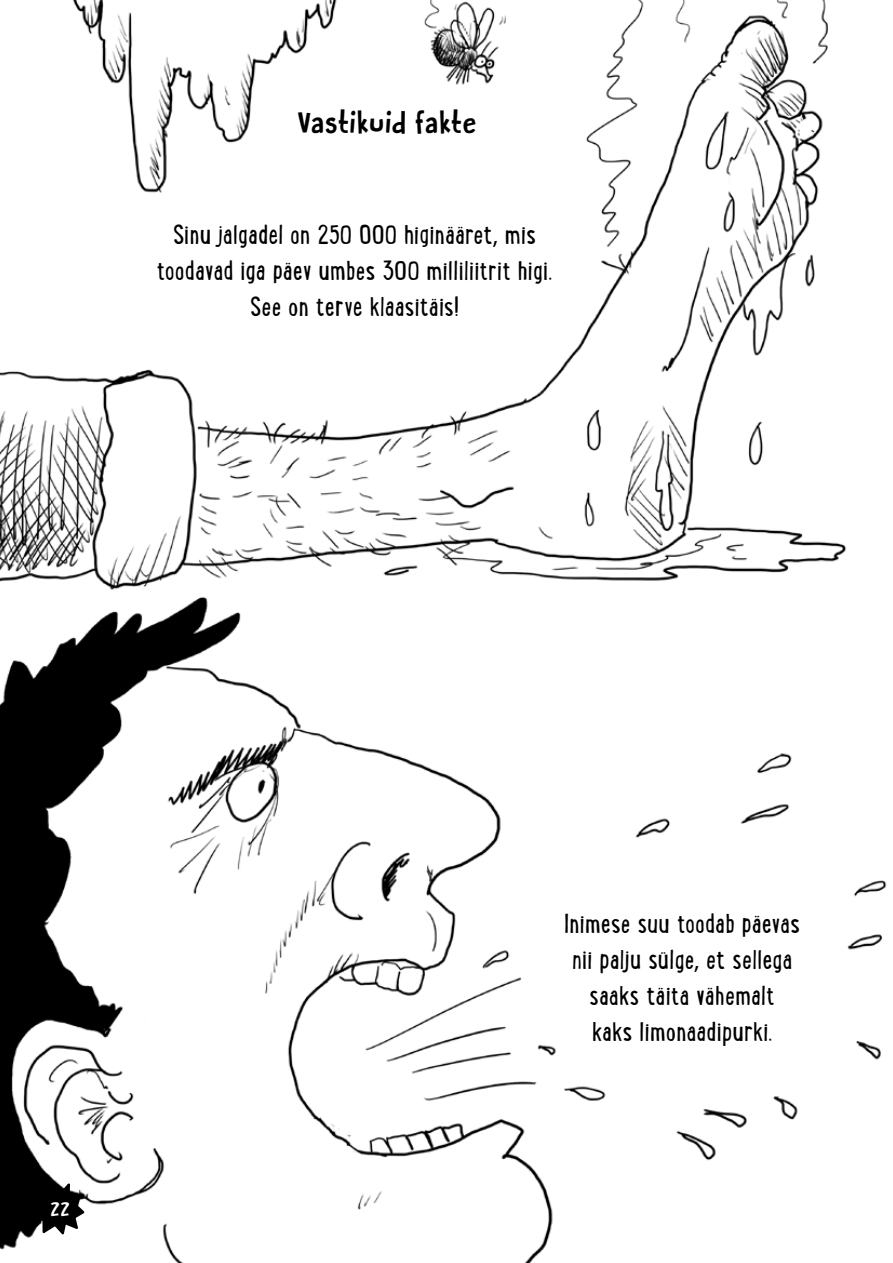
<style>
.page{position:relative;width:893px;height:1263px;background:#fff}
.page>*{position:absolute;margin:0;border:0;box-sizing:border-box;transform-origin:0 0}
.t1{font:29.25px/36px "Lunch Box";letter-spacing:.005em;color:#000;text-align:center}
.t2{font:27px "Butterfly Ball";letter-spacing:.025em;color:#000}
.t3{font:18.22px "Butterfly Ball";color:#fff;scale:1.11 1}
.s1{font-family:"Myriad Pro";font-size:24.75px}
</style>
<div class="page">
<img style="left:0;top:0;width:887px;height:1263px">
<svg style="left:25px;top:1177px;width:62px;height:61px"></svg>
<p class="t2" style="left:298px;top:102px;width:180px">Vastikuid fakte</p>
<p class="t1" style="left:156px;top:215px;width:397px">Sinu jalgadel on 250 000 higinääret<span class="s1">,</span> mis toodavad iga päev umbes 300 milliliitrit higi.<br>See on terve klaasitäis!</p>
<p class="t3" style="left:51px;top:1195px;width:19px">22</p>
<p class="t1" style="left:564px;top:904px;width:237px">Inimese suu toodab päevas nii palju sülge<span class="s1">,</span> et sellega saaks täita vähemalt<br>kaks limonaadipurki.</p>
</div>
